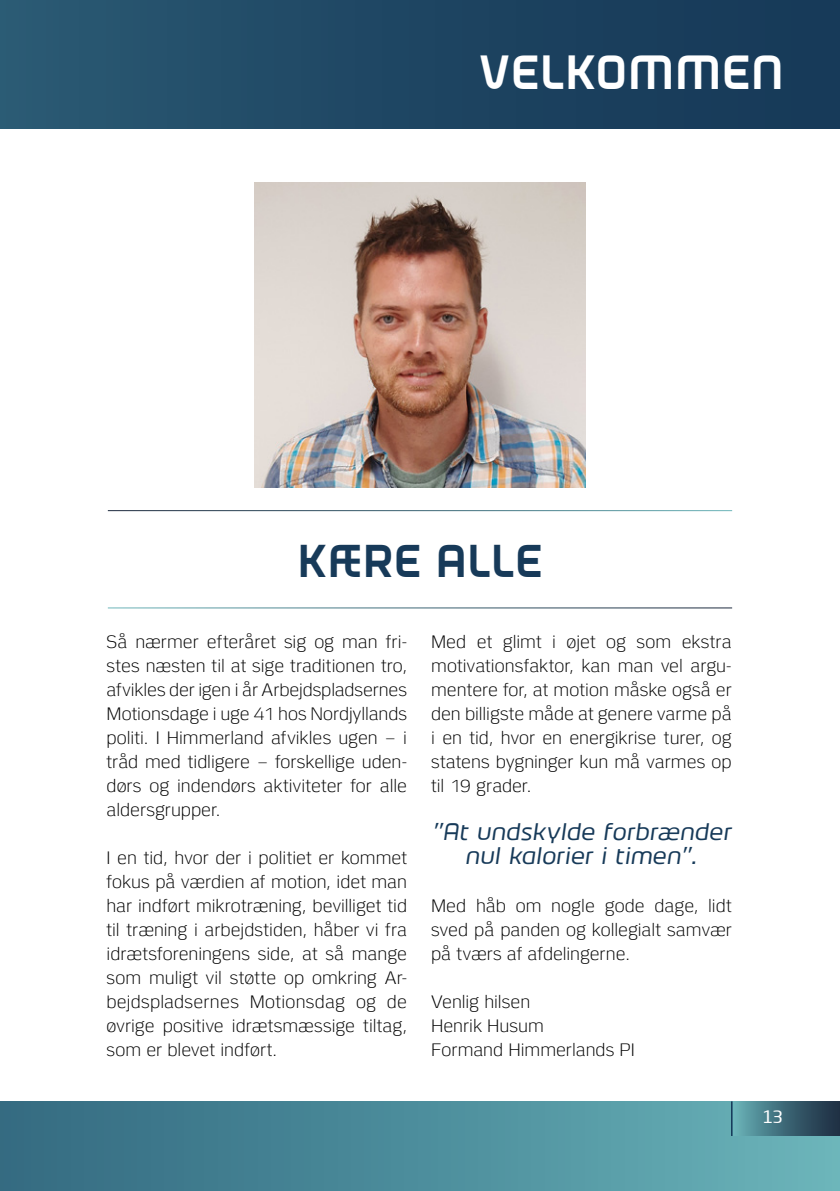
<style>
.page{position:relative;width:840px;height:1191px;background:#fff}
.page>*{position:absolute;margin:0;border:0;box-sizing:border-box;transform-origin:0 0}
.t1{font:700 48px "Firm";letter-spacing:.005em;color:#fff}
.Overskrift{font:700 46px "Firm";letter-spacing:.015em;color:#173a59}
.Brødtekst{font:24px/24px "Firm";color:#173a59;text-align:center}
.Brødtekst-2{font:300 18px/24px "Politi";color:#000;text-align:justify}
.t2{font:18px "Firm";color:#fff}
</style>
<div class="page">
<div style="left:0;top:0;width:839px;height:129px;background:linear-gradient(to right,#295872,#153655)"></div>
<div style="left:0;top:1101px;width:839px;height:90px;background:linear-gradient(to right,#326980,#6ab4b9)"></div>
<div style="left:732px;top:1101px;width:107px;height:35px;background:linear-gradient(to right,#66b0b6,#19273d)"></div>
<hr style="left:730px;top:1101px;width:2px;height:35px;background:#fff">
<img style="left:254px;top:183px;width:331px;height:304px">
<h1 class="t1" style="left:479px;top:44px;width:306px">VELKOMMEN</h1>
<p class="Overskrift" style="left:297px;top:533px;width:246px">KÆRE ALLE</p>
<p class="Brødtekst-2" style="left:106px;top:630px;width:302px">Så nærmer efteråret sig og man fri&shy;stes næsten til at sige traditionen tro, afvikles der igen i år Arbejdspladsernes Motionsdage i uge 41 hos Nordjyllands politi. I Himmerland afvikles ugen – i tråd med tidligere – forskellige uden&shy;dørs og indendørs aktiviteter for alle aldersgrupper.</p>
<p class="Brødtekst-2" style="left:106px;top:846px;width:302px">I en tid, hvor der i politiet er kommet fokus på værdien af motion, idet man har indført mikrotræning, bevilliget tid til træning i arbejdstiden, håber vi fra idrætsforeningens side, at så mange som muligt vil støtte op omkring Ar&shy;bejdspladsernes Motionsdag og de øvrige positive idrætsmæssige tiltag, som er blevet indført.</p>
<p class="Brødtekst-2" style="left:431px;top:630px;width:302px">Med et glimt i øjet og som ekstra motivationsfaktor, kan man vel argu&shy;mentere for, at motion måske også er den billigste måde at genere varme på i en tid, hvor en energikrise turer, og statens bygninger kun må varmes op til 19 grader.</p>
<p class="Brødtekst" style="left:431px;top:820px;width:304px">”At undskylde forbrænder nul kalorier i timen”.</p>
<p class="Brødtekst-2" style="left:431px;top:894px;width:302px">Med håb om nogle gode dage, lidt sved på panden og kollegialt samvær på tværs af afdelingerne.</p>
<p class="Brødtekst-2" style="left:431px;top:990px;width:101px">Venlig hilsen</p>
<p class="Brødtekst-2" style="left:431px;top:1014px;width:114px">Henrik Husum</p>
<p class="Brødtekst-2" style="left:431px;top:1038px;width:205px">Formand Himmerlands PI</p>
<p class="t2" style="left:762px;top:1106px;width:22px">13</p>
</div>
